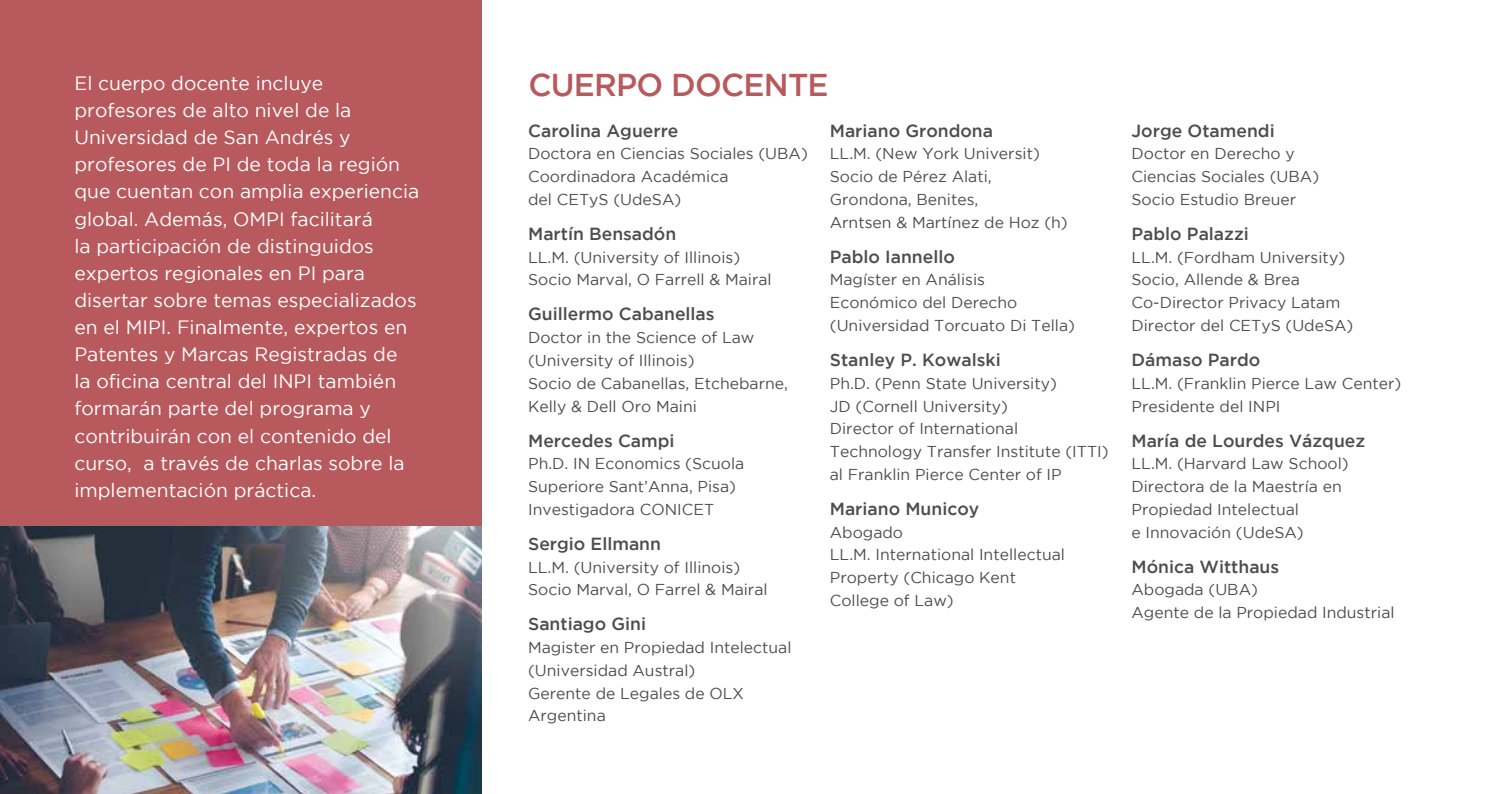
<style>
.page{position:relative;width:1489px;height:794px;background:#fff}
.page>*{position:absolute;margin:0;border:0;box-sizing:border-box;transform-origin:0 0}
.t1{font:500 31.5px "Gotham";letter-spacing:-.025em;color:#b8595d}
.t2{font:19.25px/27.1px "Gotham";color:#fff}
.t3{font:500 17.5px "Gotham";color:#4d4d4f}
.t4{font:15.75px/22.8px "Gotham";color:#4d4d4f}
</style>
<div class="page">
<div style="left:0;top:0;width:481px;height:794px;background:#b8595d"></div>
<img style="left:0;top:526px;width:481px;height:268px">
<p class="t2" style="left:74px;top:69px;width:346px">El cuerpo docente incluye profesores de alto nivel de la<br>Universidad de San Andrés y profesores de PI de toda la región que cuentan con amplia experiencia global. Además, OMPI facilitará<br>la participación de distinguidos expertos regionales en PI para disertar sobre temas especializados en el MIPI. Finalmente, expertos en<br>Patentes y Marcas Registradas de<br>la oficina central del INPI también formarán parte del programa y contribuirán con el contenido del curso, a través de charlas sobre la implementación práctica.</p>
<h1 class="t1" style="left:528px;top:67px;width:302px">CUERPO DOCENTE</h1>
<p class="t3" style="left:528px;top:120px;width:152px">Carolina Aguerre</p>
<p class="t4" style="left:528px;top:142px;width:281px">Doctora en Ciencias Sociales (UBA)<br>Coordinadora Académica<br>del CETyS (UdeSA)</p>
<p class="t3" style="left:528px;top:224px;width:150px">Martín Bensadón</p>
<p class="t4" style="left:528px;top:245px;width:245px">LL.M. (University of Illinois)<br>Socio Marval, O Farrell &amp; Mairal</p>
<p class="t3" style="left:528px;top:304px;width:188px">Guillermo Cabanellas</p>
<p class="t4" style="left:528px;top:326px;width:261px">Doctor in the Science of Law (University of Illinois)<br>Socio de Cabanellas, Etchebarne,<br>Kelly &amp; Dell Oro Maini</p>
<p class="t3" style="left:528px;top:430px;width:148px">Mercedes Campi</p>
<p class="t4" style="left:528px;top:452px;width:218px">Ph.D. IN Economics (Scuola<br>Superiore Sant’Anna, Pisa)<br>Investigadora CONICET</p>
<p class="t3" style="left:528px;top:533px;width:134px">Sergio Ellmann</p>
<p class="t4" style="left:528px;top:555px;width:241px">LL.M. (University of Illinois)<br>Socio Marval, O Farrel &amp; Mairal</p>
<p class="t3" style="left:528px;top:614px;width:119px">Santiago Gini</p>
<p class="t4" style="left:528px;top:636px;width:265px">Magister en Propiedad Intelectual (Universidad Austral)<br>Gerente de Legales de OLX<br>Argentina</p>
<p class="t3" style="left:829px;top:120px;width:165px">Mariano Grondona</p>
<p class="t4" style="left:829px;top:142px;width:239px">LL.M. (New York Universit)<br>Socio de Pérez Alati,<br>Grondona, Benites,<br>Arntsen &amp; Martínez de Hoz (h)</p>
<p class="t3" style="left:829px;top:246px;width:127px">Pablo Iannello</p>
<p class="t4" style="left:829px;top:268px;width:247px">Magíster en Análisis<br>Económico del Derecho (Universidad Torcuato Di Tella)</p>
<p class="t3" style="left:829px;top:350px;width:172px">Stanley P. Kowalski</p>
<p class="t4" style="left:829px;top:371px;width:280px">Ph.D. (Penn State University)<br>JD (Cornell University)<br>Director of International<br>Technology Transfer Institute (ITTI) al Franklin Pierce Center of IP</p>
<p class="t3" style="left:829px;top:498px;width:151px">Mariano Municoy</p>
<p class="t4" style="left:829px;top:520px;width:237px">Abogado<br>LL.M. International Intellectual<br>Property (Chicago Kent<br>College of Law)</p>
<p class="t3" style="left:1131px;top:120px;width:145px">Jorge Otamendi</p>
<p class="t4" style="left:1131px;top:142px;width:189px">Doctor en Derecho y<br>Ciencias Sociales (UBA)<br>Socio Estudio Breuer</p>
<p class="t3" style="left:1131px;top:224px;width:119px">Pablo Palazzi</p>
<p class="t4" style="left:1131px;top:245px;width:223px">LL.M. (Fordham University)<br>Socio, Allende &amp; Brea<br>Co-Director Privacy Latam<br>Director del CETyS (UdeSA)</p>
<p class="t3" style="left:1131px;top:350px;width:130px">Dámaso Pardo</p>
<p class="t4" style="left:1131px;top:371px;width:271px">LL.M. (Franklin Pierce Law Center)<br>Presidente del INPI</p>
<p class="t3" style="left:1131px;top:430px;width:235px">María de Lourdes Vázquez</p>
<p class="t4" style="left:1131px;top:452px;width:219px">LL.M. (Harvard Law School)<br>Directora de la Maestría en<br>Propiedad Intelectual<br>e Innovación (UdeSA)</p>
<p class="t3" style="left:1131px;top:556px;width:149px">Mónica Witthaus</p>
<p class="t4" style="left:1131px;top:578px;width:265px">Abogada (UBA)<br>Agente de la Propiedad Industrial</p>
</div>
